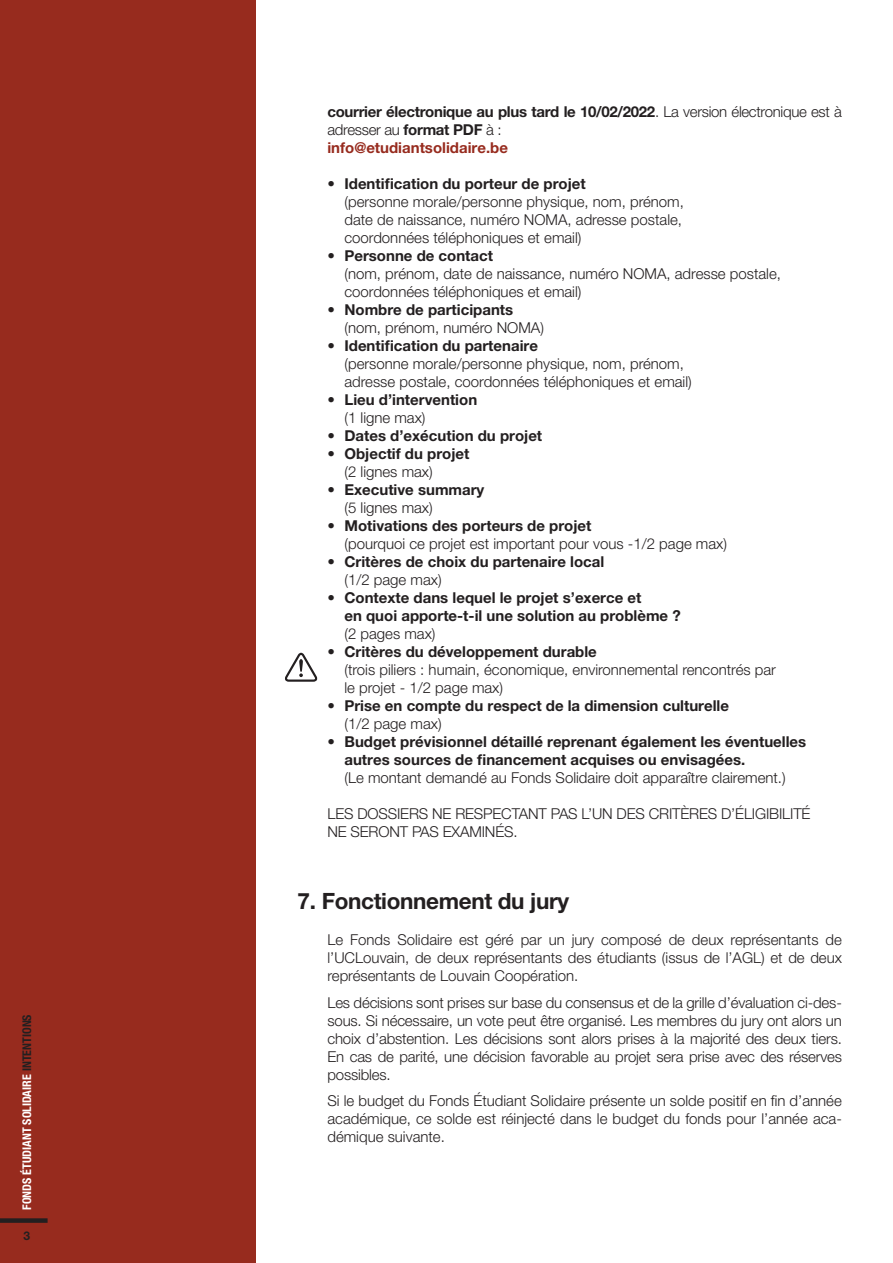
<style>
.page{position:relative;width:893px;height:1263px;background:#fff}
.page>*{position:absolute;margin:0;border:0;box-sizing:border-box;transform-origin:0 0}
.t1{font:700 22.5px "Helvetica Neue LT Pro";letter-spacing:-.015em;color:#231f20}
.t2{font:300 15px/18px "Helvetica Neue LT Pro";color:#231f20}
.t3{font:700 15px/18px "Helvetica Neue LT Pro";color:#231f20}
.t4{font:700 15px/18px "Helvetica Neue LT Pro";letter-spacing:-.02em;color:#231f20}
.t5{font:700 condensed 12px "Helvetica Neue LT Pro";color:#fff}
.t6{font:700 12px "Helvetica Neue LT Pro";color:#231f20}
.s1{color:#231f20}
.s2{font-weight:300}
.s3{color:#972b1e}
</style>
<div class="page">
<div style="left:0;top:0;width:255px;height:1263px;background:#972b1e"></div>
<div style="left:0;top:1218px;width:48px;height:5px;background:#231f20"></div>
<svg style="left:285px;top:653px;width:32px;height:29px"></svg>
<p class="t5" style="left:20px;top:1210px;width:197px;rotate:-90deg">FONDS ÉTUDIANT SOLIDAIRE <span class="s1">INTENTIONS</span></p>
<p class="t6" style="left:24px;top:1228px;width:8px">3</p>
<p class="t4" style="left:327px;top:102px;width:516px">courrier électronique au plus tard le 10/02/2022<span class="s2">. La version électronique est à adresser au</span> format PDF <span class="s2">à :<br></span><span class="s3">info@etudiantsolidaire.be</span></p>
<p class="t3" style="left:327px;top:174px;width:260px">• Identification du porteur de projet</p>
<p class="t2" style="left:344px;top:192px;width:341px">(personne morale/personne physique, nom, prénom, date de naissance, numéro NOMA, adresse postale, coordonnées téléphoniques et email)</p>
<p class="t3" style="left:327px;top:246px;width:167px">• Personne de contact</p>
<p class="t2" style="left:344px;top:264px;width:438px">(nom, prénom, date de naissance, numéro NOMA, adresse postale, coordonnées téléphoniques et email)</p>
<p class="t3" style="left:327px;top:300px;width:187px">• Nombre de participants</p>
<p class="t2" style="left:344px;top:318px;width:201px">(nom, prénom, numéro NOMA)</p>
<p class="t3" style="left:327px;top:336px;width:212px">• Identification du partenaire</p>
<p class="t2" style="left:344px;top:354px;width:349px">(personne morale/personne physique, nom, prénom, adresse postale, coordonnées téléphoniques et email)</p>
<p class="t3" style="left:327px;top:390px;width:151px">• Lieu d’intervention</p>
<p class="t2" style="left:344px;top:408px;width:83px">(1 ligne max)</p>
<p class="t3" style="left:327px;top:426px;width:216px">• Dates d’exécution du projet</p>
<p class="t3" style="left:327px;top:444px;width:144px">• Objectif du projet</p>
<p class="t2" style="left:344px;top:462px;width:90px">(2 lignes max)</p>
<p class="t3" style="left:327px;top:480px;width:158px">• Executive summary</p>
<p class="t2" style="left:344px;top:498px;width:90px">(5 lignes max)</p>
<p class="t3" style="left:327px;top:516px;width:265px">• Motivations des porteurs de projet</p>
<p class="t2" style="left:344px;top:534px;width:384px">(pourquoi ce projet est important pour vous -1/2 page max)</p>
<p class="t3" style="left:327px;top:552px;width:278px">• Critères de choix du partenaire local</p>
<p class="t2" style="left:344px;top:570px;width:99px">(1/2 page max)</p>
<p class="t3" style="left:344px;top:588px;width:338px;text-indent:-17px">• Contexte dans lequel le projet s’exerce et<br>en quoi apporte-t-il une solution au problème ?</p>
<p class="t2" style="left:344px;top:624px;width:93px">(2 pages max)</p>
<p class="t3" style="left:327px;top:642px;width:271px">• Critères du développement durable</p>
<p class="t2" style="left:344px;top:660px;width:433px">(trois piliers : humain, économique, environnemental rencontrés par le projet - 1/2 page max)</p>
<p class="t3" style="left:327px;top:696px;width:403px">• Prise en compte du respect de la dimension culturelle</p>
<p class="t2" style="left:344px;top:714px;width:99px">(1/2 page max)</p>
<p class="t3" style="left:344px;top:732px;width:463px;text-indent:-17px">• Budget prévisionnel détaillé reprenant également les éventuelles autres sources de financement acquises ou envisagées.</p>
<p class="t2" style="left:344px;top:768px;width:443px">(Le montant demandé au Fonds Solidaire doit apparaître clairement.)</p>
<p class="t2" style="left:327px;top:804px;width:485px">LES DOSSIERS NE RESPECTANT PAS L’UN DES CRITÈRES D’ÉLIGIBILITÉ<br>NE SERONT PAS EXAMINÉS.</p>
<h1 class="t1" style="left:298px;top:887px;width:273px">7. Fonctionnement du jury</h1>
<p class="t2" style="left:327px;top:930px;width:516px;text-align:justify">Le Fonds Solidaire est géré par un jury composé de deux représentants de l’UCLouvain, de deux représentants des étudiants (issus de l’AGL) et de deux représentants de Louvain Coopération.</p>
<p class="t2" style="left:327px;top:993px;width:516px;text-align:justify">Les décisions sont prises sur base du consensus et de la grille d’évaluation ci-des&shy;sous. Si nécessaire, un vote peut être organisé. Les membres du jury ont alors un choix d’abstention. Les décisions sont alors prises à la majorité des deux tiers.<br>En cas de parité, une décision favorable au projet sera prise avec des réserves possibles.</p>
<p class="t2" style="left:327px;top:1091px;width:516px;text-align:justify">Si le budget du Fonds Étudiant Solidaire présente un solde positif en fin d’année académique, ce solde est réinjecté dans le budget du fonds pour l’année aca&shy;démique suivante.</p>
</div>
